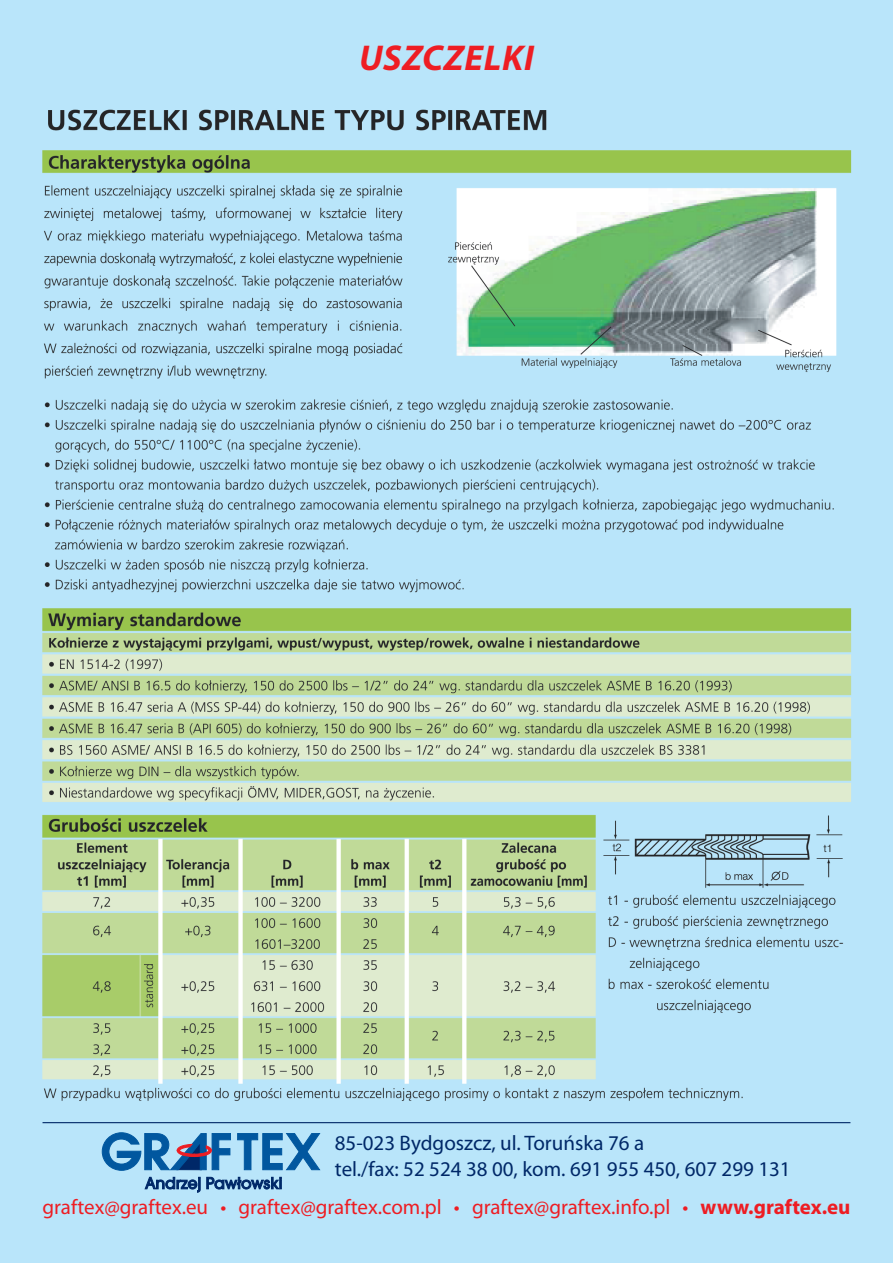
<style>
.page{position:relative;width:893px;height:1263px;background:#fff}
.page>*{position:absolute;margin:0;border:0;box-sizing:border-box;transform-origin:0 0}
.t1{font:italic 700 36px "Myriad Pro";letter-spacing:.02em;color:#ee1d23}
.t2{font:21px "Myriad Pro";letter-spacing:-.005em;color:#ee1d23}
.t3{font:21px/25.2px "Myriad Pro";color:#002868}
.s1{font-weight:700}
</style>
<div class="page">
<img style="left:0;top:0;width:893px;height:1263px">
<svg style="left:238px;top:1133px;width:82px;height:37px;background:#5b9ccb"></svg>
<svg style="left:102px;top:1133px;width:128px;height:37px;background:#558cbc"></svg>
<svg style="left:145px;top:1177px;width:55px;height:15px"></svg>
<svg style="left:207px;top:1177px;width:74px;height:12px"></svg>
<hr style="left:43px;top:1122px;width:807px;height:1px;background:#002868">
<h1 class="t1" style="left:359px;top:34px;width:176px">USZCZELKI</h1>
<p class="t3" style="left:335px;top:1130px;width:457px">85-023 Bydgoszcz, ul. Toruńska 76 a<br>tel./fax: 52 524 38 00, kom. 691 955 450, 607 299 131</p>
<p class="t2" style="left:43px;top:1194px;width:809px">graftex@graftex.eu • graftex@graftex.com.pl • graftex@graftex.info.pl • <span class="s1">www.graftex.eu</span></p>
</div>
